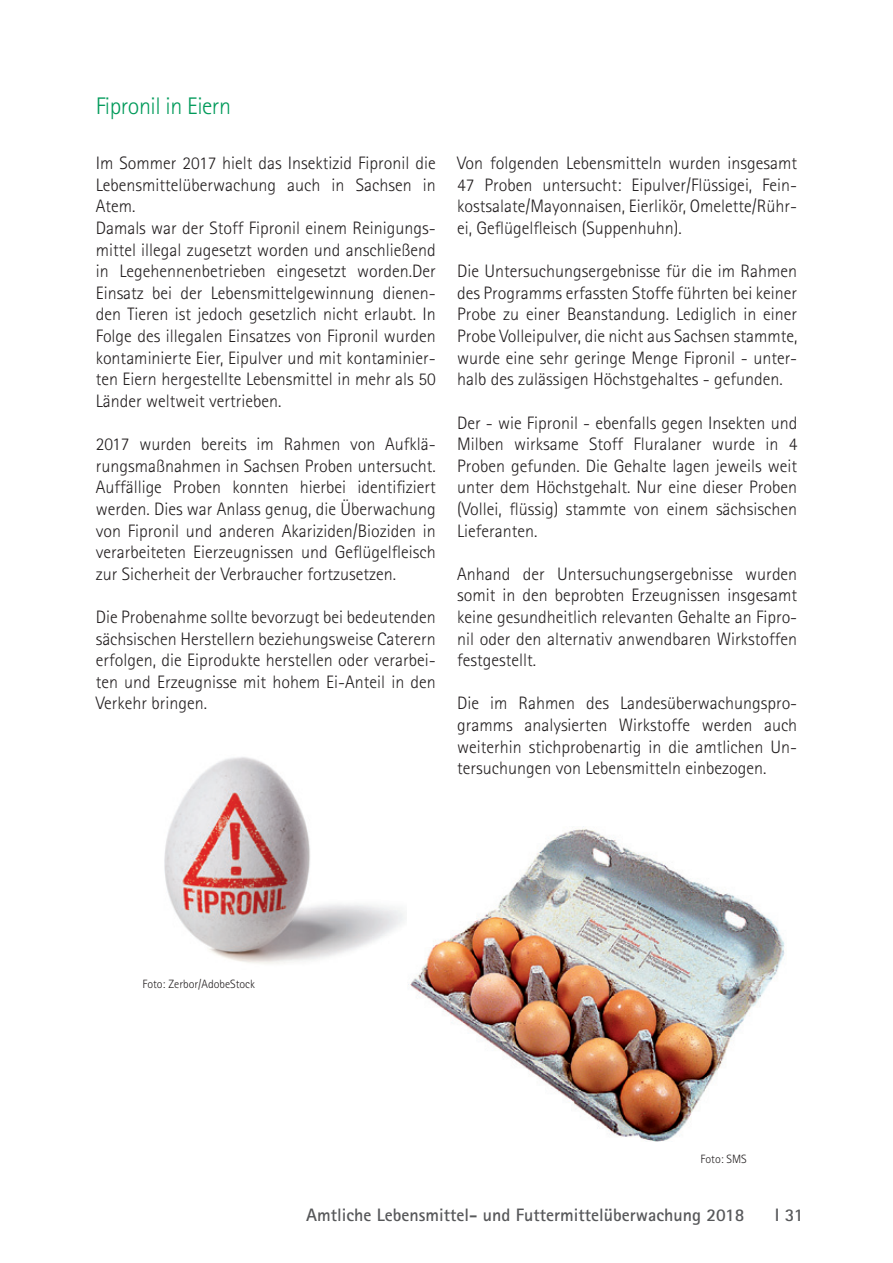
<style>
.page{position:relative;width:893px;height:1263px;background:#fff}
.page>*{position:absolute;margin:0;border:0;box-sizing:border-box;transform-origin:0 0}
.t1{font:300 24px "Rotis Sans Serif";letter-spacing:-.02em;color:#009a5a}
.t2{font:300 18px/21.6px "Rotis Sans Serif";color:#231f20;text-align:justify}
.t3{font:700 18px "Rotis Sans Serif";color:#57585a}
.t4{font:300 12px "Rotis Sans Serif";color:#231f20}
</style>
<div class="page">
<img style="left:164px;top:757px;width:242px;height:207px">
<img style="left:408px;top:826px;width:377px;height:315px">
<p class="t1" style="left:96px;top:92px;width:137px">Fipronil in Eiern</p>
<p class="t2" style="left:96px;top:152px;width:342px">Im Sommer 2017 hielt das Insektizid Fipronil die Lebensmittelüberwachung auch in Sachsen in Atem.</p>
<p class="t2" style="left:96px;top:217px;width:342px">Damals war der Stoff Fipronil einem Reinigungs&shy;mittel illegal zugesetzt worden und anschließend in Legehennenbetrieben eingesetzt worden.Der Einsatz bei der Lebensmittelgewinnung dienen&shy;den Tieren ist jedoch gesetzlich nicht erlaubt. In Folge des illegalen Einsatzes von Fipronil wurden kontaminierte Eier, Eipulver und mit kontaminier&shy;ten Eiern hergestellte Lebensmittel in mehr als 50<br>Länder weltweit vertrieben.</p>
<p class="t2" style="left:96px;top:433px;width:342px">2017 wurden bereits im Rahmen von Aufklä&shy;rungsmaßnahmen in Sachsen Proben untersucht.<br>Auffällige Proben konnten hierbei identifiziert werden. Dies war Anlass genug, die Überwachung von Fipronil und anderen Akariziden/Bioziden in verarbeiteten Eierzeugnissen und Geflügelfleisch zur Sicherheit der Verbraucher fortzusetzen.</p>
<p class="t2" style="left:96px;top:606px;width:342px">Die Probenahme sollte bevorzugt bei bedeutenden sächsischen Herstellern beziehungsweise Caterern erfolgen, die Eiprodukte herstellen oder verarbei&shy;ten und Erzeugnisse mit hohem Ei-Anteil in den Verkehr bringen.</p>
<p class="t2" style="left:457px;top:152px;width:342px">Von folgenden Lebensmitteln wurden insgesamt 47 Proben untersucht: Eipulver/Flüssigei, Fein&shy;kostsalate/Mayonnaisen, Eierlikör, Omelette/Rühr&shy;ei, Geflügelfleisch (Suppenhuhn).</p>
<p class="t2" style="left:457px;top:260px;width:342px">Die Untersuchungsergebnisse für die im Rahmen des Programms erfassten Stoffe führten bei keiner Probe zu einer Beanstandung. Lediglich in einer Probe Volleipulver, die nicht aus Sachsen stammte, wurde eine sehr geringe Menge Fipronil - unter&shy;halb des zulässigen Höchstgehaltes - gefunden.</p>
<p class="t2" style="left:457px;top:412px;width:342px">Der - wie Fipronil - ebenfalls gegen Insekten und Milben wirksame Stoff Fluralaner wurde in 4<br>Proben gefunden. Die Gehalte lagen jeweils weit unter dem Höchstgehalt. Nur eine dieser Proben (Vollei, flüssig) stammte von einem sächsischen Lieferanten.</p>
<p class="t2" style="left:457px;top:563px;width:342px">Anhand der Untersuchungsergebnisse wurden somit in den beprobten Erzeugnissen insgesamt keine gesundheitlich relevanten Gehalte an Fipro&shy;nil oder den alternativ anwendbaren Wirkstoffen festgestellt.</p>
<p class="t2" style="left:457px;top:692px;width:342px">Die im Rahmen des Landesüberwachungspro&shy;gramms analysierten Wirkstoffe werden auch weiterhin stichprobenartig in die amtlichen Un&shy;tersuchungen von Lebensmitteln einbezogen.</p>
<p class="t4" style="left:142px;top:977px;width:114px">Foto: Zerbor/AdobeStock</p>
<p class="t4" style="left:701px;top:1152px;width:48px">Foto: SMS</p>
<p class="t3" style="left:306px;top:1203px;width:440px">Amtliche Lebensmittel- und Futtermittelüberwachung 2018</p>
<p class="t3" style="left:775px;top:1203px;width:30px">I 31</p>
</div>
